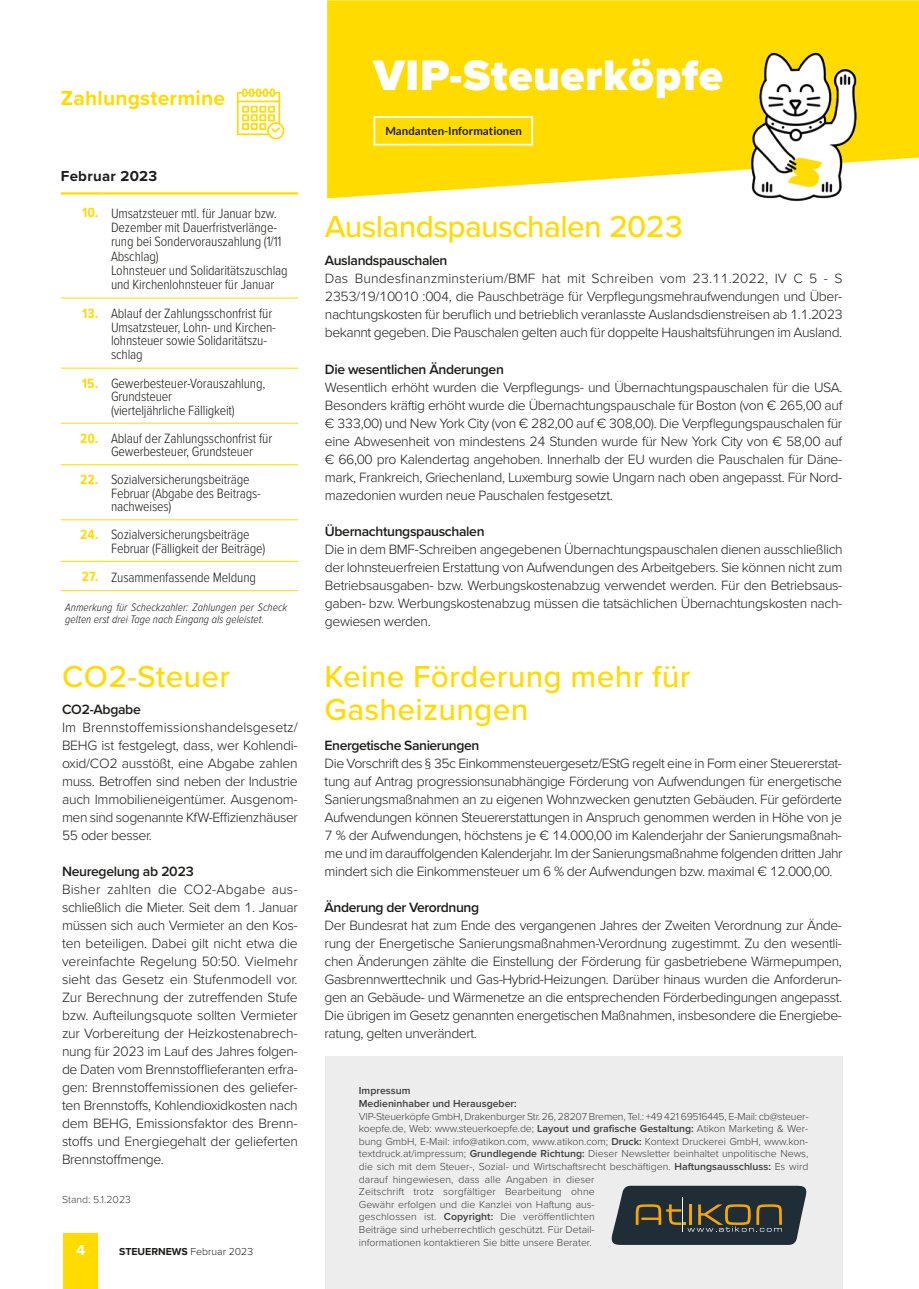
<style>
.page{position:relative;width:919px;height:1289px;background:#fff}
.page>*{position:absolute;margin:0;border:0;box-sizing:border-box;transform-origin:0 0}
.t1{font:900 44.25px "Proxima Nova";letter-spacing:.015em;color:#fff}
.t2{font:500 31.5px/33px "Proxima Nova";letter-spacing:.01em;color:#ffdb00}
.t3{font:500 31.5px "Proxima Nova";letter-spacing:-.02em;color:#ffdb00}
.t4{font:700 21px "Proxima Nova";letter-spacing:.01em;color:#ffdb00}
.t5{font:700 15px "Proxima Nova";letter-spacing:.02em;color:#1d1d1b}
.t6{font:700 15px "Proxima Nova";color:#fff}
.t7{font:300 13.95px/18px "Proxima Nova";letter-spacing:-.025em;color:#1d1d1b}
.t8{font:300 13.95px/13.5px "Proxima Nova Cond";letter-spacing:-.01em;color:#1d1d1b}
.Regular_14pt{font:700 11.4px "Lato";color:#1d1d1b}
.t9{font:italic 300 11.25px/12px "Proxima Nova Cond";letter-spacing:.005em;color:#1d1d1b}
.FT_Impressum{font:300 10.5px/12.6px "Proxima Nova";color:#3d3d3c}
.FT_Impressum-2{font:600 10.5px "Proxima Nova";color:#3d3d3c}
.t10{font:300 10.5px "Proxima Nova";color:#1d1d1b}
.s1{font-weight:700;color:#ffdb00}
.s2{font-weight:600}
.s3{font-weight:700}
</style>
<div class="page">
<svg style="left:61px;top:92px;width:237px;height:500px"></svg>
<hr style="left:61px;top:192px;width:41px;height:2px;background:#ffdb00">
<hr style="left:102px;top:192px;width:196px;height:2px;background:#ffdb00">
<hr style="left:61px;top:298px;width:41px;height:1px;background:#ffdb00">
<hr style="left:61px;top:368px;width:41px;height:1px;background:#ffdb00">
<hr style="left:102px;top:368px;width:196px;height:1px;background:#ffdb00">
<hr style="left:61px;top:423px;width:41px;height:1px;background:#ffdb00">
<hr style="left:102px;top:423px;width:196px;height:1px;background:#ffdb00">
<hr style="left:61px;top:464px;width:41px;height:1px;background:#ffdb00">
<hr style="left:102px;top:464px;width:196px;height:1px;background:#ffdb00">
<hr style="left:61px;top:519px;width:41px;height:1px;background:#ffdb00">
<hr style="left:102px;top:519px;width:196px;height:1px;background:#ffdb00">
<hr style="left:61px;top:561px;width:41px;height:1px;background:#ffdb00">
<hr style="left:102px;top:561px;width:196px;height:1px;background:#ffdb00">
<hr style="left:102px;top:298px;width:196px;height:1px;background:#ffdb00">
<hr style="left:61px;top:590px;width:41px;height:1px;background:#ffdb00">
<hr style="left:102px;top:590px;width:196px;height:1px;background:#ffdb00">
<svg style="left:237px;top:88px;width:49px;height:53px"></svg>
<div style="left:64px;top:1233px;width:34px;height:55px;background:#ffdb00"></div>
<div style="left:325px;top:1056px;width:517px;height:232px;background:#ededed"></div>
<svg style="left:611px;top:1185px;width:196px;height:60px;background:#404642"></svg>
<svg style="left:327px;top:0;width:591px;height:198px;background:#ffde15"></svg>
<div style="left:373px;top:116px;width:160px;height:29px;border:2px solid #fff"></div>
<img style="left:736px;top:42px;width:127px;height:159px">
<p class="t4" style="left:61px;top:83px;width:166px">Zahlungstermine</p>
<p class="t5" style="left:61px;top:164px;width:98px">Februar 2023</p>
<p class="t8" style="left:111px;top:205px;width:178px;line-height:14.2px;text-indent:-29px"><span class="s1">10.</span> Umsatzsteuer mtl. für Januar bzw.<br>Dezember mit Dauerfristverlänge&shy;rung bei Sondervorauszahlung (1/11<br>Abschlag)<br>Lohnsteuer und Solidaritätszuschlag und Kirchenlohnsteuer für Januar</p>
<p class="t8" style="left:111px;top:306px;width:166px;text-indent:-29px"><span class="s1">13.</span> Ablauf der Zahlungsschonfrist für<br>Umsatzsteuer, Lohn- und Kirchen&shy;lohnsteuer sowie Solidaritätszu&shy;schlag</p>
<p class="t8" style="left:111px;top:375px;width:156px;text-indent:-29px"><span class="s1">15.</span> Gewerbesteuer-Vorauszahlung,<br>Grundsteuer<br>(vierteljährliche Fälligkeit)</p>
<p class="t8" style="left:111px;top:430px;width:163px;text-indent:-31px"><span class="s1">20.</span> Ablauf der Zahlungsschonfrist für<br>Gewerbesteuer, Grundsteuer</p>
<p class="t8" style="left:111px;top:472px;width:151px;text-indent:-31px"><span class="s1">22.</span> Sozialversicherungsbeiträge<br>Februar (Abgabe des Beitrags&shy;nachweises)</p>
<p class="t8" style="left:111px;top:527px;width:156px;text-indent:-31px"><span class="s1">24.</span> Sozialversicherungsbeiträge<br>Februar (Fälligkeit der Beiträge)</p>
<p class="t8" style="left:82px;top:569px;width:175px"><span class="s1">27.</span> Zusammenfassende Meldung</p>
<p class="t9" style="left:65px;top:600px;width:223px">Anmerkung für Scheckzahler: Zahlungen per Scheck gelten erst drei Tage nach Eingang als geleistet.</p>
<p class="t2" style="left:62px;top:659px;width:170px">CO2-Steuer</p>
<p class="t7" style="left:62px;top:699px;width:237px"><span class="s2">CO2-Abgabe<br></span>Im Brennstoffemissionshandelsgesetz/ BEHG ist festgelegt, dass, wer Kohlendi&shy;oxid/CO2 ausstößt, eine Abgabe zahlen muss. Betroffen sind neben der Industrie auch Immobilieneigentümer. Ausgenom&shy;men sind sogenannte KfW-Effizienzhäuser 55 oder besser.</p>
<p class="t7" style="left:62px;top:861px;width:237px"><span class="s2">Neuregelung ab 2023<br></span>Bisher zahlten die CO2-Abgabe aus&shy;schließlich die Mieter. Seit dem 1. Januar müssen sich auch Vermieter an den Kos&shy;ten beteiligen. Dabei gilt nicht etwa die vereinfachte Regelung 50:50. Vielmehr sieht das Gesetz ein Stufenmodell vor.<br>Zur Berechnung der zutreffenden Stufe bzw. Aufteilungsquote sollten Vermieter zur Vorbereitung der Heizkostenabrech&shy;nung für 2023 im Lauf des Jahres folgen&shy;de Daten vom Brennstofflieferanten erfra&shy;gen: Brennstoffemissionen des geliefer&shy;ten Brennstoffs, Kohlendioxidkosten nach dem BEHG, Emissionsfaktor des Brenn&shy;stoffs und Energiegehalt der gelieferten Brennstoffmenge.</p>
<p class="FT_Impressum" style="left:62px;top:1192px;width:70px">Stand: 5.1.2023</p>
<p class="t6" style="left:76px;top:1238px;width:11px">4</p>
<p class="t10" style="left:119px;top:1243px;width:135px"><span class="s3">STEUERNEWS</span> Februar 2023</p>
<p class="t1" style="left:373px;top:42px;width:351px">VIP-Steuerköpfe</p>
<p class="Regular_14pt" style="left:385px;top:125px;width:138px">Mandanten-Informationen</p>
<p class="t3" style="left:325px;top:203px;width:359px">Auslandspauschalen 2023</p>
<p class="t7" style="left:325px;top:251px;width:519px"><span class="s2">Auslandspauschalen<br></span>Das Bundesfinanzminsterium/BMF hat mit Schreiben vom 23.11.2022, IV C 5 - S 2353/19/10010 :004, die Pauschbeträge für Verpflegungsmehraufwendungen und Über&shy;nachtungskosten für beruflich und betrieblich veranlasste Auslandsdienstreisen ab 1.1.2023 bekannt gegeben. Die Pauschalen gelten auch für doppelte Haushaltsführungen im Ausland.</p>
<p class="t7" style="left:325px;top:359px;width:519px"><span class="s2">Die wesentlichen Änderungen<br></span>Wesentlich erhöht wurden die Verpflegungs- und Übernachtungspauschalen für die USA.<br>Besonders kräftig erhöht wurde die Übernachtungspauschale für Boston (von € 265,00 auf € 333,00) und New York City (von € 282,00 auf € 308,00). Die Verpflegungspauschalen für eine Abwesenheit von mindestens 24 Stunden wurde für New York City von € 58,00 auf € 66,00 pro Kalendertag angehoben. Innerhalb der EU wurden die Pauschalen für Däne&shy;mark, Frankreich, Griechenland, Luxemburg sowie Ungarn nach oben angepasst. Für Nord&shy;mazedonien wurden neue Pauschalen festgesetzt.</p>
<p class="t7" style="left:325px;top:521px;width:519px"><span class="s2">Übernachtungspauschalen<br></span>Die in dem BMF-Schreiben angegebenen Übernachtungspauschalen dienen ausschließlich der lohnsteuerfreien Erstattung von Aufwendungen des Arbeitgebers. Sie können nicht zum Betriebsausgaben- bzw. Werbungskostenabzug verwendet werden. Für den Betriebsaus&shy;gaben- bzw. Werbungskostenabzug müssen die tatsächlichen Übernachtungskosten nach&shy;gewiesen werden.</p>
<p class="t2" style="left:324px;top:659px;width:367px">Keine Förderung mehr für<br>Gasheizungen</p>
<p class="t7" style="left:324px;top:735px;width:519px"><span class="s2">Energetische Sanierungen<br></span>Die Vorschrift des § 35c Einkommensteuergesetz/EStG regelt eine in Form einer Steuererstat&shy;tung auf Antrag progressionsunabhängige Förderung von Aufwendungen für energetische Sanierungsmaßnahmen an zu eigenen Wohnzwecken genutzten Gebäuden. Für geförderte Aufwendungen können Steuererstattungen in Anspruch genommen werden in Höhe von je 7 % der Aufwendungen, höchstens je € 14.000,00 im Kalenderjahr der Sanierungsmaßnah&shy;me und im darauffolgenden Kalenderjahr. Im der Sanierungsmaßnahme folgenden dritten Jahr mindert sich die Einkommensteuer um 6 % der Aufwendungen bzw. maximal € 12.000,00.</p>
<p class="t7" style="left:324px;top:897px;width:519px"><span class="s2">Änderung der Verordnung<br></span>Der Bundesrat hat zum Ende des vergangenen Jahres der Zweiten Verordnung zur Ände&shy;rung der Energetische Sanierungsmaßnahmen-Verordnung zugestimmt. Zu den wesentli&shy;chen Änderungen zählte die Einstellung der Förderung für gasbetriebene Wärmepumpen, Gasbrennwerttechnik und Gas-Hybrid-Heizungen. Darüber hinaus wurden die Anforderun&shy;gen an Gebäude- und Wärmenetze an die entsprechenden Förderbedingungen angepasst.<br>Die übrigen im Gesetz genannten energetischen Maßnahmen, insbesondere die Energiebe&shy;ratung, gelten unverändert.</p>
<p class="FT_Impressum-2" style="left:359px;top:1082px;width:53px">Impressum</p>
<p class="FT_Impressum-2" style="left:359px;top:1095px;width:159px">Medieninhaber und Herausgeber:</p>
<p class="FT_Impressum" style="left:359px;top:1109px;width:451px">VIP-Steuerköpfe GmbH, Drakenburger Str. 26, 28207 Bremen, Tel.: +49 421 69516445, E-Mail: cb@steuer&shy;koepfe.de, Web: www.steuerkoepfe.de; <span class="s2">Layout und grafische Gestaltung:</span> Atikon Marketing &amp; Wer&shy;bung GmbH, E-Mail: info@atikon.com, www.atikon.com; <span class="s2">Druck:</span> Kontext Druckerei GmbH, www.kon&shy;textdruck.at/impressum; <span class="s2">Grundlegende Richtung:</span> Dieser Newsletter beinhaltet unpolitische News, die sich mit dem Steuer-, Sozial- und Wirtschaftsrecht beschäftigen. <span class="s2">Haftungsausschluss:</span> Es wird darauf hingewiesen, dass alle Angaben in dieser<br>Zeitschrift trotz sorgfältiger Bearbeitung ohne<br>Gewähr erfolgen und die Kanzlei von Haftung aus-<br>geschlossen ist. <span class="s2">Copyright:</span> Die veröffentlichten<br>Beiträge sind urheberrechtlich geschützt. Für Detail-<br>informationen kontaktieren Sie bitte unsere Berater.</p>
</div>
